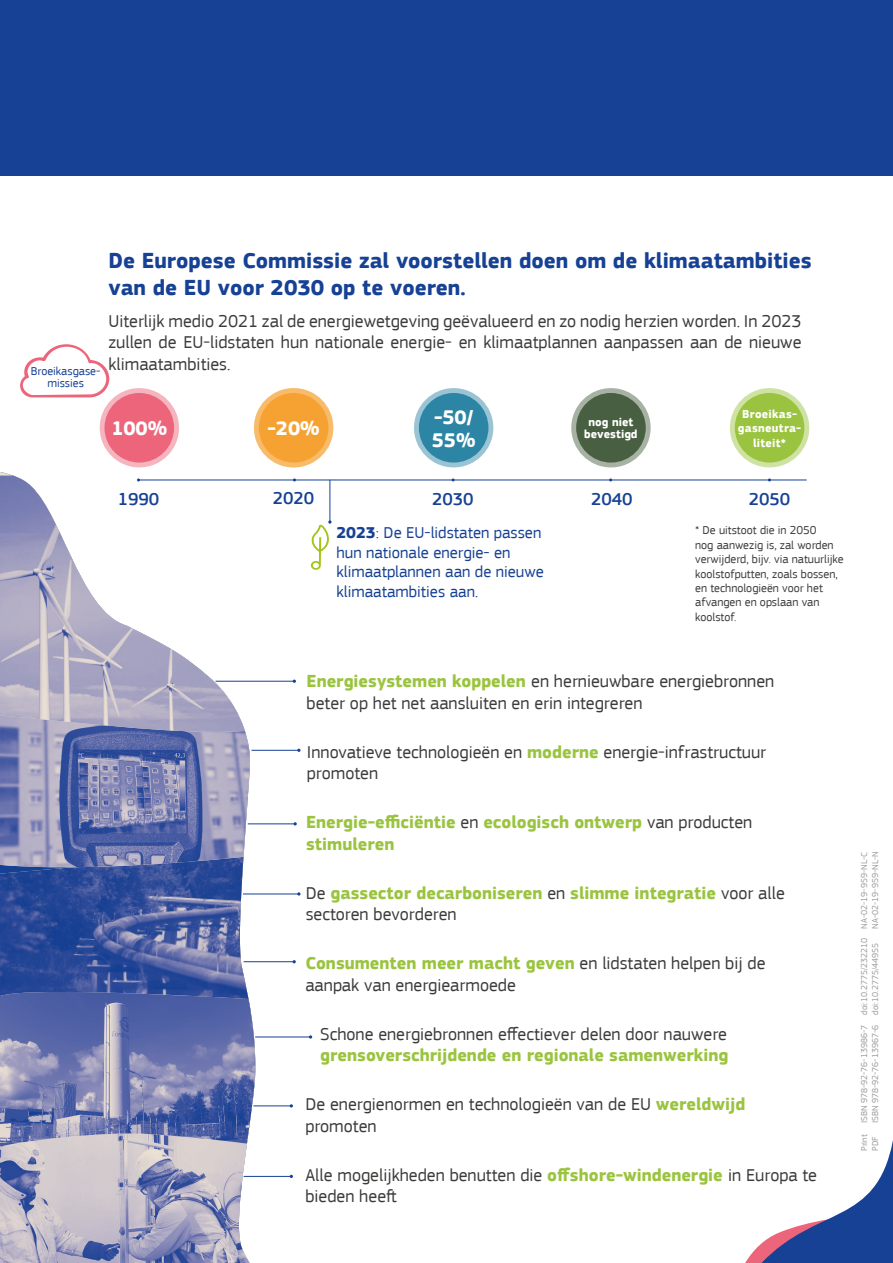
<style>
.page{position:relative;width:893px;height:1263px;background:#fff}
.page>*{position:absolute;margin:0;border:0;box-sizing:border-box;transform-origin:0 0}
.Title__1{font:700 22.5px/27px "EC Square Sans Pro";color:#164194}
.t1{font:700 20.4px "EC Square Sans Pro";color:#fff}
.Body_text{font:18px/21.6px "EC Square Sans Pro";color:#3c3c3b}
.Body_text-2{font:700 18px/21.6px "EC Square Sans Pro";color:#9ac43f}
.Subtitle__1{font:500 18px "EC Square Sans Pro";color:#164194}
.Title__1-2{font:16.5px/19.8px "EC Square Sans Pro";color:#164194}
.Title__1-3{font:12px/14.4px "EC Square Sans Pro";color:#3c3c3b}
.t2{font:700 12px/14.4px "EC Square Sans Pro";letter-spacing:.015em;color:#fff;text-align:center}
.Title__1-4{font:12px/12px "EC Square Sans Pro";color:#164194;text-align:center}
.Body_text-3{font:9px "EC Square Sans Pro";color:#9d9d9c}
.s1{font-weight:700}
.s2{font-weight:700;color:#9ac43f}
.s3{font-weight:400;color:#3c3c3b}
</style>
<div class="page">
<svg style="left:745px;top:1140px;width:148px;height:123px"></svg>
<img style="left:0;top:771px;width:251px;height:78px">
<svg style="left:0;top:472px;width:255px;height:299px"></svg>
<img style="left:0;top:475px;width:245px;height:259px">
<svg style="left:0;top:849px;width:255px;height:414px;background:#7b86b3"></svg>
<img style="left:0;top:992px;width:255px;height:155px">
<div style="left:0;top:0;width:893px;height:176px;background:#164194"></div>
<hr style="left:138px;top:480px;width:669px;height:1px;background:#164194">
<hr style="left:216px;top:681px;width:78px;height:1px;background:#164194">
<hr style="left:329px;top:480px;width:1px;height:42px;background:#164194">
<svg style="left:311px;top:520px;width:21px;height:50px"></svg>
<hr style="left:251px;top:750px;width:48px;height:1px;background:#164194">
<hr style="left:248px;top:823px;width:47px;height:1px;background:#164194">
<hr style="left:243px;top:893px;width:56px;height:1px;background:#164194">
<hr style="left:244px;top:961px;width:50px;height:1px;background:#164194">
<hr style="left:255px;top:1036px;width:56px;height:1px;background:#164194">
<hr style="left:253px;top:1105px;width:38px;height:1px;background:#164194">
<hr style="left:244px;top:1176px;width:47px;height:1px;background:#164194">
<svg style="left:100px;top:388px;width:79px;height:79px"></svg>
<div style="left:104px;top:393px;width:70px;height:70px;background:#ec657a;border-radius:50%"></div>
<svg style="left:254px;top:388px;width:79px;height:79px"></svg>
<div style="left:259px;top:393px;width:69px;height:70px;background:#f6a233;border-radius:50%"></div>
<svg style="left:571px;top:388px;width:80px;height:79px"></svg>
<div style="left:576px;top:393px;width:70px;height:70px;background:#495f41;border-radius:50%"></div>
<svg style="left:730px;top:388px;width:79px;height:79px"></svg>
<div style="left:735px;top:393px;width:69px;height:70px;background:#9ac43f;border-radius:50%"></div>
<svg style="left:414px;top:388px;width:79px;height:79px;background:#4593ae"></svg>
<svg style="left:20px;top:344px;width:89px;height:53px"></svg>
<p class="Title__1-4" style="left:31px;top:365px;width:71px">Broeikasgase&shy;missies</p>
<p class="Title__1" style="left:108px;top:247px;width:705px">De Europese Commissie zal voorstellen doen om de klimaatambities van de EU voor 2030 op te voeren.</p>
<p class="Body_text" style="left:108px;top:310px;width:695px;text-align:justify">Uiterlijk medio 2021 zal de energiewetgeving geëvalueerd en zo nodig herzien worden. In 2023 zullen de EU-lidstaten hun nationale energie- en klimaatplannen aanpassen aan de nieuwe klimaatambities.</p>
<p class="t1" style="left:111px;top:416px;width:57px">100%</p>
<p class="t1" style="left:434px;top:405px;width:41px">-50/</p>
<p class="t1" style="left:432px;top:428px;width:45px">55%</p>
<p class="t1" style="left:268px;top:416px;width:54px">-20%</p>
<p class="t2" style="left:589px;top:415px;width:46px">nog niet</p>
<p class="t2" style="left:584px;top:427px;width:55px">bevestigd</p>
<p class="t2" style="left:738px;top:407px;width:65px">Broeikas&shy;gasneutra&shy;liteit*</p>
<p class="Subtitle__1" style="left:118px;top:488px;width:43px">1990</p>
<p class="Subtitle__1" style="left:273px;top:488px;width:43px">2020</p>
<p class="Subtitle__1" style="left:432px;top:488px;width:43px">2030</p>
<p class="Subtitle__1" style="left:591px;top:488px;width:43px">2040</p>
<p class="Subtitle__1" style="left:749px;top:488px;width:43px">2050</p>
<p class="Title__1-2" style="left:336px;top:522px;width:209px"><span class="s1">2023</span>: De EU-lidstaten passen hun nationale energie- en klimaatplannen aan de nieuwe klimaatambities aan.</p>
<p class="Title__1-3" style="left:695px;top:523px;width:150px">* De uitstoot die in 2050<br>nog aanwezig is, zal worden verwijderd, bijv. via natuurlijke koolstofputten, zoals bossen, en technologieën voor het afvangen en opslaan van koolstof.</p>
<p class="Body_text" style="left:307px;top:670px;width:469px"><span class="s2">Energiesystemen koppelen</span> en hernieuwbare energiebronnen beter op het net aansluiten en erin integreren</p>
<p class="Body_text" style="left:307px;top:741px;width:461px">Innovatieve technologieën en <span class="s2">moderne</span> energie-infrastructuur promoten</p>
<p class="Body_text-2" style="left:306px;top:812px;width:448px">Energie-efficiëntie <span class="s3">en</span> ecologisch ontwerp <span class="s3">van producten </span>stimuleren</p>
<p class="Body_text-2" style="left:306px;top:882px;width:481px"><span class="s3">De</span> gassector decarboniseren <span class="s3">en</span> slimme integratie <span class="s3">voor alle sectoren bevorderen</span></p>
<p class="Body_text" style="left:305px;top:952px;width:462px"><span class="s2">Consumenten meer macht geven</span> en lidstaten helpen bij de aanpak van energiearmoede</p>
<p class="Body_text" style="left:320px;top:1023px;width:410px">Schone energiebronnen effectiever delen door nauwere <span class="s2">grensoverschrijdende en regionale samenwerking</span></p>
<p class="Body_text" style="left:305px;top:1093px;width:441px">De energienormen en technologieën van de EU <span class="s2">wereldwijd </span>promoten</p>
<p class="Body_text" style="left:305px;top:1164px;width:513px">Alle mogelijkheden benutten die <span class="s2">offshore-windenergie</span> in Europa te bieden heeft</p>
<p class="Body_text-3" style="left:870px;top:929px;width:79px;rotate:-90deg">NA-02-19-959-NL-N</p>
<p class="Body_text-3" style="left:859px;top:929px;width:78px;rotate:-90deg">NA-02-19-959-NL-C</p>
<p class="Body_text-3" style="left:859px;top:1015px;width:78px;rotate:-90deg">doi:10.2775/232210</p>
<p class="Body_text-3" style="left:870px;top:1015px;width:73px;rotate:-90deg">doi:10.2775/44955</p>
<p class="Body_text-3" style="left:870px;top:1123px;width:100px;rotate:-90deg">ISBN 978-92-76-13967-6</p>
<p class="Body_text-3" style="left:859px;top:1123px;width:100px;rotate:-90deg">ISBN 978-92-76-13986-7</p>
<p class="Body_text-3" style="left:859px;top:1151px;width:19px;rotate:-90deg">Print</p>
<p class="Body_text-3" style="left:870px;top:1151px;width:16px;rotate:-90deg">PDF</p>
</div>
